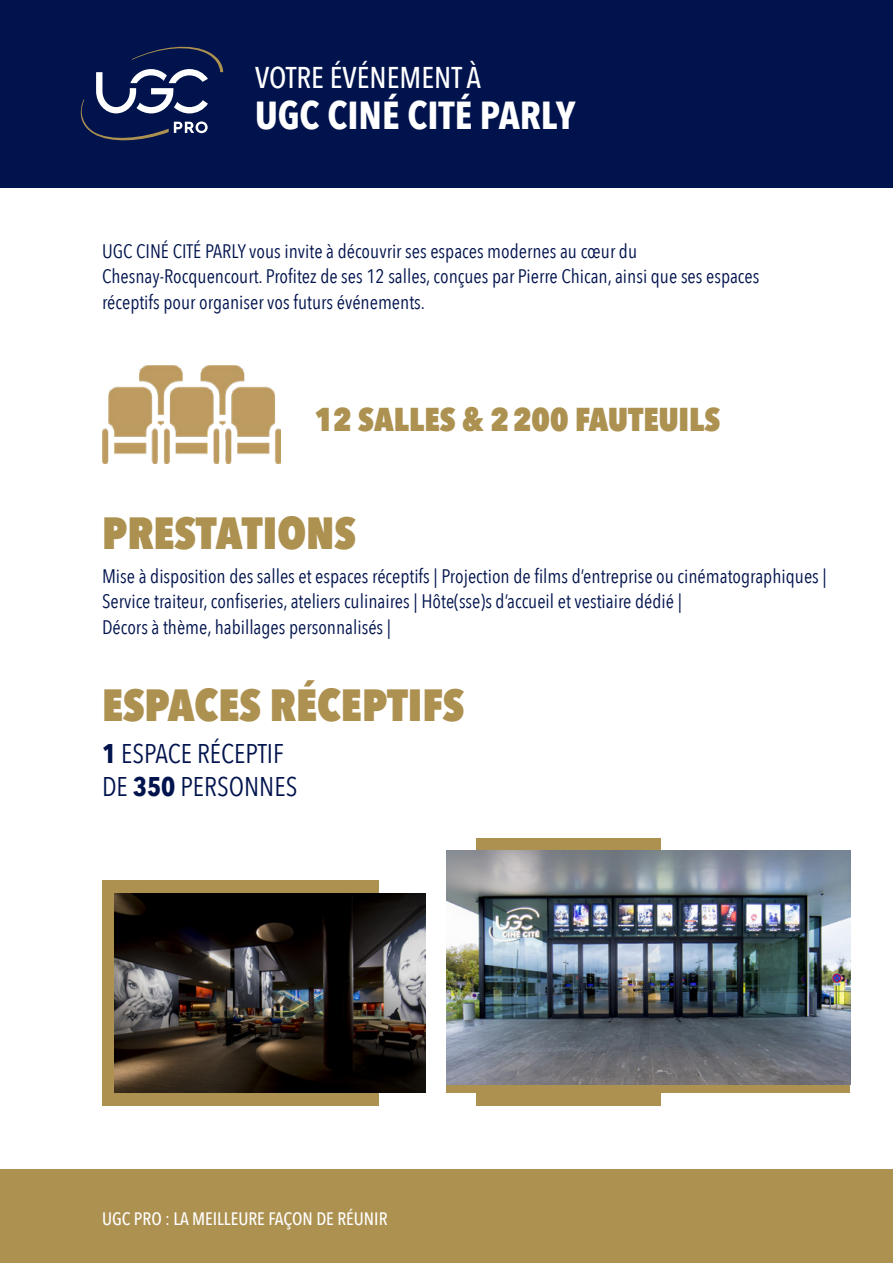
<style>
.page{position:relative;width:893px;height:1263px;background:#fff}
.page>*{position:absolute;margin:0;border:0;box-sizing:border-box;transform-origin:0 0}
.t1{font:800 45px "Avenir Next Condensed";color:#ad9150}
.t2{font:700 39px "Avenir Next Condensed";color:#fff}
.t3{font:800 33px "Avenir Next Condensed";color:#ad9150}
.t4{font:500 30px "Avenir Next Condensed";color:#fff}
.t5{font:27px/33px "Avenir Next Condensed";color:#00134d}
.t6{font:19.5px/25.5px "Avenir Next Condensed";color:#00134d}
.t7{font:500 18px "Avenir Next Condensed";color:#fff}
.s1{font-weight:700}
</style>
<div class="page">
<div style="left:0;top:0;width:893px;height:187px;background:#00134d"></div>
<div style="left:0;top:1169px;width:893px;height:94px;background:#ad9150"></div>
<svg style="left:81px;top:46px;width:142px;height:95px"></svg>
<div style="left:102px;top:880px;width:276px;height:226px;background:#ad9150"></div>
<div style="left:476px;top:838px;width:185px;height:268px;background:#ad9150"></div>
<img style="left:115px;top:893px;width:310px;height:200px">
<div style="left:446px;top:850px;width:404px;height:243px;background:#ad9150"></div>
<img style="left:446px;top:850px;width:404px;height:234px">
<img style="left:103px;top:366px;width:177px;height:97px">
<h3 class="t4" style="left:255px;top:60px;width:228px">VOTRE ÉVÉNEMENT À</h3>
<h2 class="t2" style="left:255px;top:91px;width:322px">UGC CINÉ CITÉ PARLY</h2>
<p class="t6" style="left:102px;top:237px;width:659px">UGC CINÉ CITÉ PARLY vous invite à découvrir ses espaces modernes au cœur du<br>Chesnay‑Rocquencourt. Profitez de ses 12 salles, conçues par Pierre Chican, ainsi que ses espaces réceptifs pour organiser vos futurs événements.</p>
<h3 class="t3" style="left:315px;top:399px;width:407px">12 SALLES &amp; 2200 FAUTEUILS</h3>
<h1 class="t1" style="left:102px;top:505px;width:255px">PRESTATIONS</h1>
<p class="t6" style="left:102px;top:562px;width:726px">Mise à disposition des salles et espaces réceptifs | Projection de films d’entreprise ou cinématographiques |<br>Service traiteur, confiseries, ateliers culinaires | Hôte(sse)s d’accueil et vestiaire dédié |<br>Décors à thème, habillages personnalisés |</p>
<h1 class="t1" style="left:102px;top:677px;width:364px">ESPACES RÉCEPTIFS</h1>
<h3 class="t5" style="left:102px;top:735px;width:197px"><span class="s1">1</span> ESPACE RÉCEPTIF<br>DE <span class="s1">350</span> PERSONNES</h3>
<p class="t7" style="left:102px;top:1208px;width:287px">UGC PRO : LA MEILLEURE FAÇON DE RÉUNIR</p>
</div>
